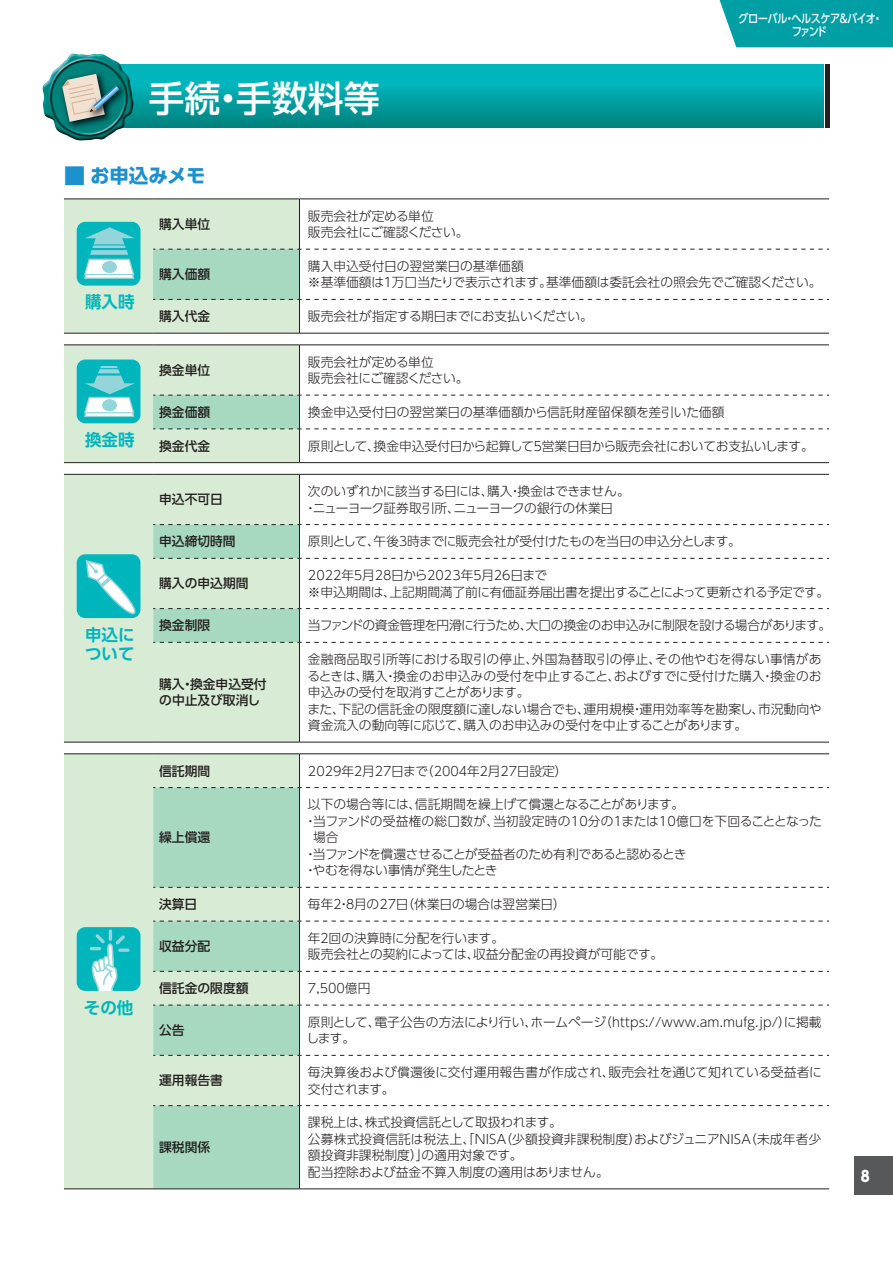
<style>
.page{position:relative;width:893px;height:1263px;background:#fff}
.page>*{position:absolute;margin:0;border:0;box-sizing:border-box;transform-origin:0 0}
.t1{font:500 36px "UD Shin Go Pro";color:#fff}
.t2{font:700 19.5px "UD Shin Go Pro";color:#1d90d0}
.t3{font:700 16.5px/19.5px "UD Shin Go Pro De";color:#00b6bc}
.t4{font:800 15px "UD Shin Go Pro";color:#fff;scale:.9 1}
.t5{font:300 12.75px/16.5px "UD Shin Go Pro";letter-spacing:-.01em;color:#231f20}
.t6{font:500 12.75px/16.5px "UD Shin Go Pro";color:#231f20}
.t7{font:300 12.75px/16.5px "UD Shin Go Pro";letter-spacing:-.035em;color:#231f20}
.t8{font:300 12.75px/16.5px "UD Shin Go Pro";letter-spacing:.01em;color:#231f20}
.t9{font:300 12.75px "UD Shin Go Pro";letter-spacing:-.05em;color:#231f20}
.t10{font:300 12.75px "UD Shin Go Pro";letter-spacing:.015em;color:#231f20}
.t11{font:300 12.75px "UD Shin Go Pro";letter-spacing:-.03em;color:#231f20}
.t12{font:500 12px/12.8px "UD Shin Go Pro";letter-spacing:-.065em;color:#fff;text-align:center;scale:.85 1}
.s1{font-size:21.75px}
</style>
<div class="page">
<div style="left:855px;top:1157px;width:38px;height:38px;background:#57585a"></div>
<div style="left:719px;top:0;width:174px;height:47px;background:#009fa5"></div>
<hr style="left:64px;top:333px;width:89px;height:1px;background:#231f20">
<hr style="left:299px;top:333px;width:530px;height:1px;background:#231f20">
<hr style="left:153px;top:333px;width:146px;height:1px;background:#231f20">
<svg style="left:64px;top:199px;width:765px;height:134px"></svg>
<svg style="left:64px;top:345px;width:765px;height:118px"></svg>
<div style="left:64px;top:475px;width:235px;height:267px;background:#d8ebd4"></div>
<hr style="left:64px;top:474px;width:89px;height:1px;background:#231f20">
<hr style="left:64px;top:742px;width:89px;height:1px;background:#231f20">
<hr style="left:153px;top:474px;width:146px;height:1px;background:#231f20">
<hr style="left:299px;top:474px;width:530px;height:1px;background:#231f20">
<hr style="left:299px;top:474px;width:1px;height:50px;background:#231f20">
<hr style="left:299px;top:642px;width:1px;height:100px;background:#231f20">
<hr style="left:153px;top:742px;width:146px;height:1px;background:#231f20">
<hr style="left:299px;top:742px;width:530px;height:1px;background:#231f20">
<svg style="left:153px;top:524px;width:676px;height:119px"></svg>
<div style="left:77px;top:554px;width:63px;height:64px;background:#00b6bc;border-radius:9px"></div>
<svg style="left:84px;top:559px;width:56px;height:63px"></svg>
<div style="left:64px;top:754px;width:235px;height:434px;background:#d8ebd4"></div>
<svg style="left:153px;top:788px;width:146px;height:400px;background:#b5ddc5"></svg>
<hr style="left:64px;top:753px;width:89px;height:1px;background:#231f20">
<hr style="left:64px;top:1188px;width:89px;height:1px;background:#231f20">
<hr style="left:153px;top:753px;width:146px;height:1px;background:#231f20">
<hr style="left:299px;top:753px;width:530px;height:1px;background:#231f20">
<hr style="left:299px;top:754px;width:1px;height:33px;background:#231f20">
<hr style="left:299px;top:788px;width:1px;height:99px;background:#231f20">
<hr style="left:299px;top:887px;width:1px;height:34px;background:#231f20">
<hr style="left:299px;top:921px;width:1px;height:50px;background:#231f20">
<hr style="left:299px;top:971px;width:1px;height:34px;background:#231f20">
<hr style="left:299px;top:1005px;width:1px;height:50px;background:#231f20">
<hr style="left:299px;top:1055px;width:1px;height:50px;background:#231f20">
<hr style="left:299px;top:1106px;width:1px;height:82px;background:#231f20">
<hr style="left:153px;top:1188px;width:146px;height:1px;background:#231f20">
<hr style="left:299px;top:1188px;width:530px;height:1px;background:#231f20">
<svg style="left:153px;top:787px;width:676px;height:1px"></svg>
<svg style="left:153px;top:887px;width:676px;height:1px"></svg>
<svg style="left:153px;top:921px;width:676px;height:1px"></svg>
<svg style="left:153px;top:971px;width:676px;height:1px"></svg>
<svg style="left:153px;top:1005px;width:676px;height:1px"></svg>
<svg style="left:153px;top:1055px;width:676px;height:1px"></svg>
<svg style="left:153px;top:1105px;width:676px;height:1px"></svg>
<div style="left:77px;top:927px;width:63px;height:64px;background:#00b6bc;border-radius:9px"></div>
<svg style="left:90px;top:929px;width:35px;height:62px"></svg>
<svg style="left:118px;top:948px;width:12px;height:4px"></svg>
<div style="left:79px;top:64px;width:744px;height:64px;background:linear-gradient(to bottom,#00c2cb,#008582)"></div>
<hr style="left:825px;top:64px;width:4px;height:64px;background:#231f20">
<img style="left:42px;top:54px;width:92px;height:87px">
<img style="left:56px;top:67px;width:60px;height:66px">
<img style="left:83px;top:79px;width:48px;height:45px">
<svg style="left:62px;top:74px;width:57px;height:48px;background:#7da39c"></svg>
<h1 class="t1" style="left:149px;top:69px;width:233px">手続・手数料等</h1>
<h2 class="t2" style="left:64px;top:160px;width:143px"><span class="s1">■</span> お申込みメモ</h2>
<p class="t12" style="left:738px;top:12px;width:171px">グローバル・ヘルスケア＆バイオ・ファンド</p>
<p class="t3" style="left:85px;top:292px;width:51px">購入時</p>
<p class="t3" style="left:85px;top:429px;width:51px">換金時</p>
<p class="t3" style="left:85px;top:624px;width:51px">申込について</p>
<p class="t3" style="left:84px;top:997px;width:51px">その他</p>
<p class="t6" style="left:159px;top:215px;width:52px">購入単位</p>
<p class="t5" style="left:308px;top:207px;width:162px">販売会社が定める単位<br>販売会社にご確認ください。</p>
<p class="t6" style="left:159px;top:266px;width:52px">購入価額</p>
<p class="t5" style="left:308px;top:257px;width:515px">購入申込受付日の翌営業日の基準価額<br>※基準価額は１万口当たりで表示されます。基準価額は委託会社の照会先でご確認ください。</p>
<p class="t6" style="left:159px;top:308px;width:52px">購入代金</p>
<p class="t5" style="left:308px;top:308px;width:286px">販売会社が指定する期日までにお支払いください。</p>
<p class="t6" style="left:159px;top:361px;width:52px">換金単位</p>
<p class="t5" style="left:308px;top:353px;width:162px">販売会社が定める単位<br>販売会社にご確認ください。</p>
<p class="t6" style="left:159px;top:403px;width:52px">換金価額</p>
<p class="t5" style="left:308px;top:403px;width:418px">換金申込受付日の翌営業日の基準価額から信託財産留保額を差引いた価額</p>
<p class="t6" style="left:159px;top:437px;width:52px">換金代金</p>
<p class="t5" style="left:308px;top:437px;width:507px">原則として、換金申込受付日から起算して５営業日目から販売会社においてお支払いします。</p>
<p class="t6" style="left:159px;top:491px;width:65px">申込不可日</p>
<p class="t7" style="left:304px;top:482px;width:327px;text-indent:4px">次のいずれかに該当する日には、購入・換金はできません。・ニューヨーク証券取引所、ニューヨークの銀行の休業日</p>
<p class="t6" style="left:159px;top:533px;width:78px">申込締切時間</p>
<p class="t11" style="left:308px;top:531px;width:434px">原則として、午後３時までに販売会社が受付けたものを当日の申込分とします。</p>
<p class="t6" style="left:159px;top:575px;width:91px">購入の申込期間</p>
<p class="t5" style="left:308px;top:566px;width:523px">2022年５月28日から2023年５月26日まで<br>※申込期間は、上記期間満了前に有価証券届出書を提出することによって更新される予定です。</p>
<p class="t6" style="left:159px;top:617px;width:52px">換金制限</p>
<p class="t9" style="left:308px;top:615px;width:525px">当ファンドの資金管理を円滑に行うため、大口の換金のお申込みに制限を設ける場合があります。</p>
<p class="t6" style="left:159px;top:675px;width:109px">購入・換金申込受付の中止及び取消し</p>
<p class="t5" style="left:307px;top:650px;width:516px">金融商品取引所等における取引の停止、外国為替取引の停止、その他やむを得ない事情があるときは、購入・換金のお申込みの受付を中止すること、およびすでに受付けた購入・換金のお申込みの受付を取消すことがあります。<br>また、下記の信託金の限度額に達しない場合でも、運用規模・運用効率等を勘案し、市況動向や資金流入の動向等に応じて、購入のお申込みの受付を中止することがあります。</p>
<p class="t6" style="left:159px;top:762px;width:52px">信託期間</p>
<p class="t5" style="left:308px;top:762px;width:261px">2029年２月27日まで（2004年２月27日設定）</p>
<p class="t6" style="left:159px;top:829px;width:52px">繰上償還</p>
<p class="t5" style="left:308px;top:796px;width:378px">以下の場合等には、信託期間を繰上げて償還となることがあります。</p>
<p class="t10" style="left:304px;top:811px;width:519px">・当ファンドの受益権の総口数が、当初設定時の10分の１または10億口を下回ることとなった</p>
<p class="t5" style="left:313px;top:829px;width:27px">場合</p>
<p class="t7" style="left:304px;top:845px;width:384px">・当ファンドを償還させることが受益者のため有利であると認めるとき</p>
<p class="t5" style="left:304px;top:862px;width:195px">・やむを得ない事情が発生したとき</p>
<p class="t6" style="left:159px;top:895px;width:40px">決算日</p>
<p class="t5" style="left:308px;top:895px;width:259px">毎年２・８月の27日（休業日の場合は翌営業日）</p>
<p class="t6" style="left:159px;top:937px;width:52px">収益分配</p>
<p class="t5" style="left:308px;top:929px;width:357px">年２回の決算時に分配を行います。<br>販売会社との契約によっては、収益分配金の再投資が可能です。</p>
<p class="t6" style="left:159px;top:979px;width:91px">信託金の限度額</p>
<p class="t5" style="left:308px;top:979px;width:64px">7,500億円</p>
<p class="t6" style="left:159px;top:1021px;width:27px">公告</p>
<p class="t8" style="left:307px;top:1013px;width:517px">原則として、電子公告の方法により行い、ホームページ（https://www.am.mufg.jp/）に掲載します。</p>
<p class="t6" style="left:159px;top:1072px;width:65px">運用報告書</p>
<p class="t5" style="left:308px;top:1063px;width:515px">毎決算後および償還後に交付運用報告書が作成され、販売会社を通じて知れている受益者に交付されます。</p>
<p class="t6" style="left:159px;top:1138px;width:52px">課税関係</p>
<p class="t5" style="left:308px;top:1114px;width:515px">課税上は、株式投資信託として取扱われます。<br>公募株式投資信託は税法上、「ＮＩＳＡ（少額投資非課税制度）およびジュニアＮＩＳＡ（未成年者少額投資非課税制度）」の適用対象です。<br>配当控除および益金不算入制度の適用はありません。</p>
<p class="t4" style="left:861px;top:1163px;width:11px">8</p>
</div>
